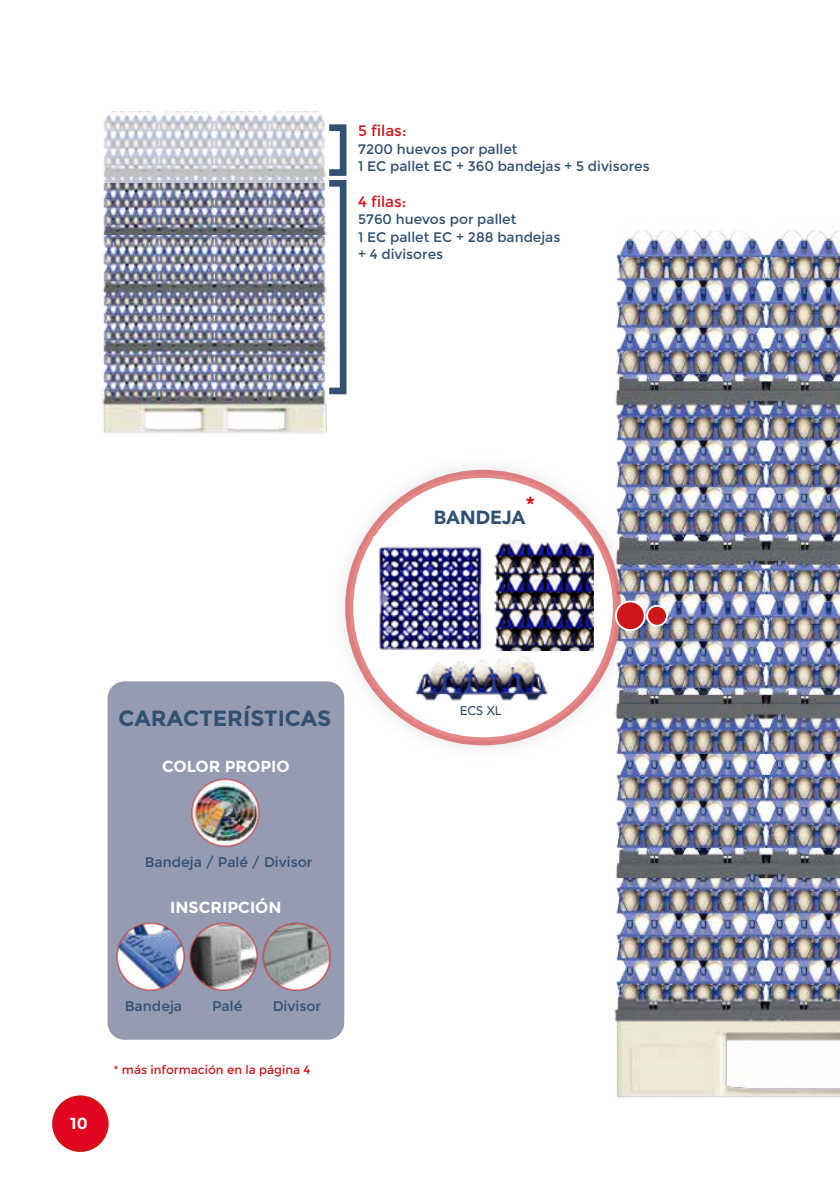
<style>
.page{position:relative;width:840px;height:1191px;background:#fff}
.page>*{position:absolute;margin:0;border:0;box-sizing:border-box;transform-origin:0 0}
.t1{font:700 22px "Montserrat";color:#315072}
.t2{font:900 19px "Avenir";color:#315072}
.t3{font:900 19px "Avenir";color:#cd1719}
.t4{font:700 16px "Montserrat";color:#fff}
.t5{font:15.2px "Montserrat";color:#cd1719}
.t6{font:14px "Montserrat";color:#315072}
.t7{font:13.8px/17.6px "Montserrat";color:#315072}
.t8{font:500 12.6px "Avenir";color:#315072}
.t9{font:12px "Montserrat";color:#cd1719}
</style>
<div class="page">
<img style="left:614px;top:564px;width:225px;height:534px">
<img style="left:615px;top:230px;width:224px;height:334px">
<img style="left:102px;top:234px;width:245px;height:199px">
<img style="left:103px;top:111px;width:244px;height:123px">
<div style="left:325px;top:450px;width:315px;height:314px;background:#000;opacity:.14"></div>
<div style="left:349px;top:474px;width:267px;height:267px;background:#fff;border-radius:50%"></div>
<div style="left:345px;top:470px;width:275px;height:275px;border:8px solid #cd1719;border-radius:50%"></div>
<div style="left:615px;top:601px;width:29px;height:29px;background:#cd1719;border-radius:50%"></div>
<div style="left:614px;top:600px;width:31px;height:31px;border:2px solid #fff;border-radius:50%"></div>
<div style="left:646px;top:606px;width:20px;height:19px;background:#cd1719;border-radius:50%"></div>
<div style="left:645px;top:605px;width:22px;height:21px;border:2px solid #fff;border-radius:50%"></div>
<svg style="left:102px;top:114px;width:245px;height:69px"></svg>
<div style="left:326px;top:180px;width:20px;height:214px;border:7px solid #315072"></div>
<div style="left:326px;top:124px;width:20px;height:52px;border:7px solid #315072"></div>
<img style="left:494px;top:540px;width:98px;height:110px">
<img style="left:379px;top:546px;width:104px;height:104px">
<img style="left:415px;top:650px;width:142px;height:50px">
<div style="left:107px;top:681px;width:237px;height:358px;background:#959bb1;border-radius:17px"></div>
<img style="left:118px;top:925px;width:66px;height:63px">
<div style="left:116px;top:922px;width:69px;height:69px;border:2px solid #cd1719;border-radius:50%"></div>
<img style="left:190px;top:923px;width:67px;height:67px;border-radius:33px">
<div style="left:189px;top:922px;width:69px;height:69px;border:2px solid #cd1719;border-radius:50%"></div>
<img style="left:263px;top:923px;width:67px;height:67px;border-radius:33px">
<div style="left:262px;top:922px;width:69px;height:69px;border:2px solid #cd1719;border-radius:50%"></div>
<svg style="left:192px;top:779px;width:67px;height:67px"></svg>
<img style="left:192px;top:783px;width:67px;height:58px">
<div style="left:191px;top:778px;width:68px;height:69px;border:2px solid #cd1719;border-radius:50%"></div>
<div style="left:53px;top:1096px;width:54px;height:54px;background:#e30520;border-radius:50%"></div>
<div style="left:52px;top:1095px;width:57px;height:57px;border:2px solid #cd1719;border-radius:50%"></div>
<p class="t5" style="left:358px;top:122px;width:50px">5 filas:</p>
<p class="t7" style="left:358px;top:140px;width:293px">7200 huevos por pallet<br>1 EC pallet EC + 360 bandejas + 5 divisores</p>
<p class="t5" style="left:358px;top:192px;width:50px">4 filas:</p>
<p class="t7" style="left:358px;top:211px;width:203px">5760 huevos por pallet<br>1 EC pallet EC + 288 bandejas + 4 divisores</p>
<h1 class="t1" style="left:118px;top:705px;width:214px">CARACTERÍSTICAS</h1>
<p class="t4" style="left:162px;top:756px;width:129px">COLOR PROPIO</p>
<p class="t6" style="left:145px;top:853px;width:169px">Bandeja / Palé / Divisor</p>
<p class="t4" style="left:170px;top:897px;width:113px">INSCRIPCIÓN</p>
<p class="t4" style="left:70px;top:1113px;width:19px">10</p>
<p class="t6" style="left:125px;top:998px;width:59px">Bandeja</p>
<p class="t6" style="left:212px;top:998px;width:32px">Palé</p>
<p class="t6" style="left:272px;top:998px;width:50px">Divisor</p>
<p class="t9" style="left:113px;top:1063px;width:198px">* más información en la página 4</p>
<h2 class="t3" style="left:525px;top:487px;width:11px">*</h2>
<h2 class="t2" style="left:433px;top:501px;width:93px">BANDEJA</h2>
<p class="t8" style="left:459px;top:699px;width:43px">ECS XL</p>
</div>
